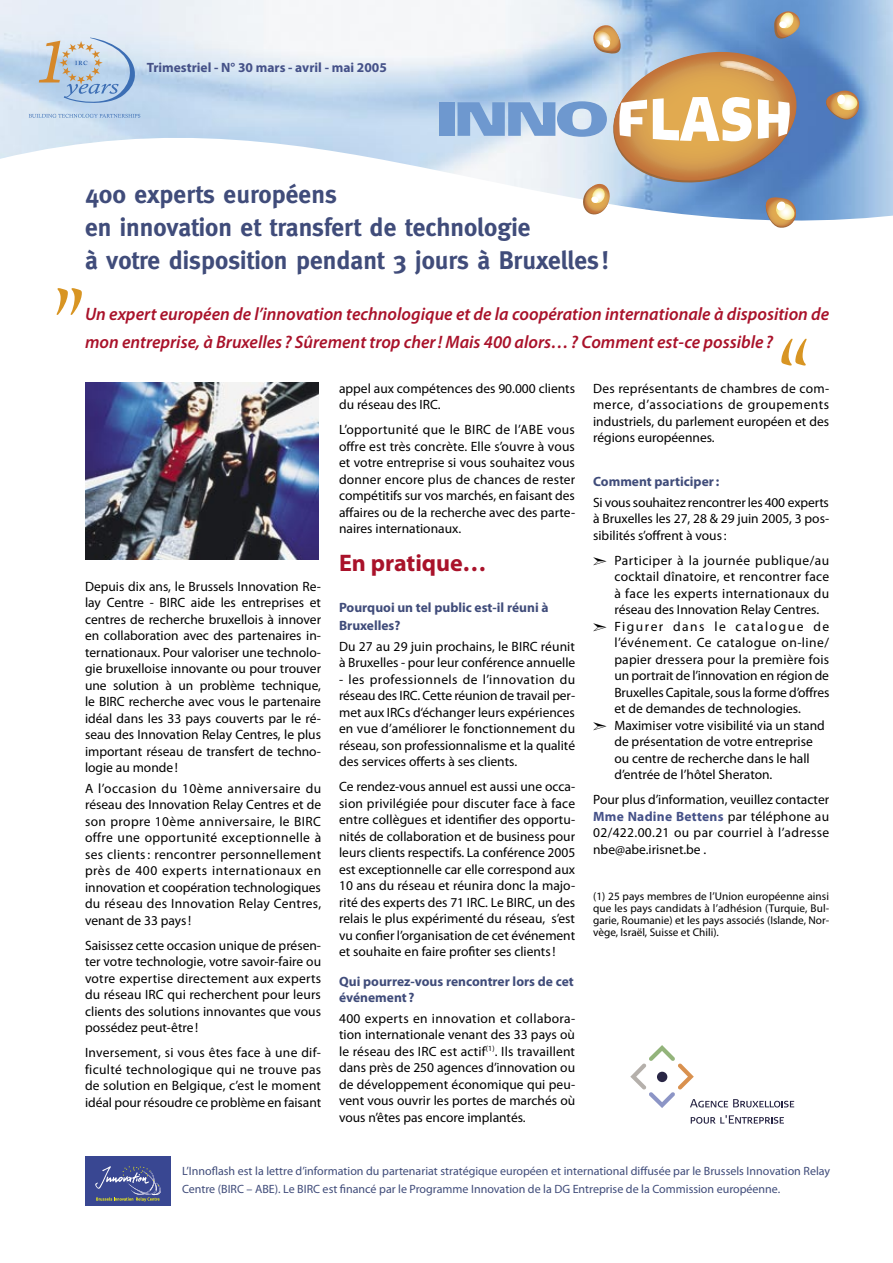
<style>
.page{position:relative;width:893px;height:1263px;background:#fff}
.page>*{position:absolute;margin:0;border:0;box-sizing:border-box;transform-origin:0 0}
.t1{font:700 25.5px/33px "Meta";color:#404c7a}
.t2{font:700 24px "Myriad Pro";color:#a9122a}
.t3{font:italic 600 18px/28.5px "Myriad Pro";color:#a9122a}
.t4{font:13.5px/16.5px "Myriad Pro";color:#000;text-align:justify}
.t5{font:700 13.5px/18px "Myriad Pro";color:#404c7a}
.t6{font:700 13.5px "Myriad Pro";color:#455188}
.t7{font:12px/18px "Myriad Pro";color:#404c7a}
.t8{font:11.25px/12px "Myriad Pro";color:#000;text-align:justify}
.s1{font-weight:700;color:#455188}
</style>
<div class="page">
<img style="left:0;top:0;width:893px;height:221px">
<div style="left:85px;top:1155px;width:85px;height:50px;background:#394792"></div>
<svg style="left:95px;top:1166px;width:66px;height:35px"></svg>
<svg style="left:824px;top:90px;width:35px;height:31px"></svg>
<div style="left:837px;top:94px;width:8px;height:10px;background:#fff;border-radius:50%"></div>
<div style="left:440px;top:102px;width:15px;height:34px;background:#6e98cf"></div>
<svg style="left:457px;top:11px;width:350px;height:217px"></svg>
<svg style="left:39px;top:38px;width:98px;height:66px;background:#b9c9d8"></svg>
<svg style="left:29px;top:114px;width:111px;height:4px"></svg>
<svg style="left:57px;top:288px;width:25px;height:27px"></svg>
<svg style="left:781px;top:339px;width:26px;height:27px"></svg>
<img style="left:85px;top:383px;width:234px;height:176px">
<svg style="left:630px;top:1045px;width:164px;height:63px"></svg>
<svg style="left:691px;top:1115px;width:93px;height:8px"></svg>
<p class="t6" style="left:147px;top:60px;width:242px">Trimestriel - N° 30 mars - avril - mai 2005</p>
<h1 class="t1" style="left:85px;top:177px;width:525px">400 experts européens<br>en innovation et transfert de technologie<br>à votre disposition pendant 3 jours à Bruxelles !</h1>
<h3 class="t3" style="left:85px;top:300px;width:746px">Un expert européen de l’innovation technologique et de la coopération internationale à disposition de mon entreprise, à Bruxelles ? Sûrement trop cher ! Mais 400 alors… ? Comment est-ce possible ?</h3>
<p class="t4" style="left:85px;top:578px;width:238px">Depuis dix ans, le Brussels Innovation Re&shy;lay Centre - BIRC aide les entreprises et centres de recherche bruxellois à innover en collaboration avec des partenaires in&shy;ternationaux. Pour valoriser une technolo&shy;gie bruxelloise innovante ou pour trouver une solution à un problème technique, le BIRC recherche avec vous le partenaire idéal dans les 33 pays couverts par le ré&shy;seau des Innovation Relay Centres, le plus important réseau de transfert de techno&shy;logie au monde !</p>
<p class="t4" style="left:85px;top:780px;width:238px">A l’occasion du 10ème anniversaire du réseau des Innovation Relay Centres et de son propre 10ème anniversaire, le BIRC offre une opportunité exceptionnelle à ses clients : rencontrer personnellement près de 400 experts internationaux en innovation et coopération technologiques du réseau des Innovation Relay Centres, venant de 33 pays !</p>
<p class="t4" style="left:85px;top:937px;width:238px">Saisissez cette occasion unique de présen&shy;ter votre technologie, votre savoir-faire ou votre expertise directement aux experts du réseau IRC qui recherchent pour leurs clients des solutions innovantes que vous possédez peut-être !</p>
<p class="t4" style="left:85px;top:1045px;width:238px">Inversement, si vous êtes face à une dif&shy;ficulté technologique qui ne trouve pas de solution en Belgique, c’est le moment idéal pour résoudre ce problème en faisant</p>
<p class="t4" style="left:339px;top:380px;width:238px">appel aux compétences des 90.000 clients du réseau des IRC.</p>
<p class="t4" style="left:339px;top:422px;width:238px">L’opportunité que le BIRC de l’ABE vous offre est très concrète. Elle s’ouvre à vous et votre entreprise si vous souhaitez vous donner encore plus de chances de rester compétitifs sur vos marchés, en faisant des affaires ou de la recherche avec des parte&shy;naires internationaux.</p>
<h2 class="t2" style="left:339px;top:550px;width:149px">En pratique…</h2>
<p class="t5" style="left:339px;top:599px;width:211px">Pourquoi un tel public est-il réuni à<br>Bruxelles?</p>
<p class="t4" style="left:339px;top:638px;width:238px">Du 27 au 29 juin prochains, le BIRC réunit à Bruxelles - pour leur conférence annuelle</p>
<p class="t4" style="left:339px;top:671px;width:238px">- les professionnels de l’innovation du réseau des IRC. Cette réunion de travail per&shy;met aux IRCs d‘échanger leurs expériences en vue d’améliorer le fonctionnement du réseau, son professionnalisme et la qualité des services offerts à ses clients.</p>
<p class="t4" style="left:339px;top:779px;width:238px">Ce rendez-vous annuel est aussi une occa&shy;sion privilégiée pour discuter face à face entre collègues et identifier des opportu&shy;nités de collaboration et de business pour leurs clients respectifs. La conférence 2005 est exceptionnelle car elle correspond aux 10 ans du réseau et réunira donc la majo&shy;rité des experts des 71 IRC. Le BIRC, un des relais le plus expérimenté du réseau, s’est vu confier l’organisation de cet événement et souhaite en faire profiter ses clients !</p>
<p class="t5" style="left:339px;top:973px;width:236px;line-height:16.5px">Qui pourrez-vous rencontrer lors de cet événement ?</p>
<p class="t4" style="left:339px;top:1010px;width:238px">400 experts en innovation et collabora&shy;tion internationale venant des 33 pays où le réseau des IRC est actif<sup>(1)</sup>. Ils travaillent dans près de 250 agences d’innovation ou de développement économique qui peu&shy;vent vous ouvrir les portes de marchés où vous n’êtes pas encore implantés.</p>
<p class="t4" style="left:593px;top:380px;width:238px">Des représentants de chambres de com&shy;merce, d’associations de groupements industriels, du parlement européen et des régions européennes.</p>
<p class="t5" style="left:593px;top:473px;width:128px">Comment participer :</p>
<p class="t4" style="left:593px;top:494px;width:238px">Si vous souhaitez rencontrer les 400 experts à Bruxelles les 27, 28 &amp; 29 juin 2005, 3 pos&shy;sibilités s’offrent à vous :</p>
<p class="t4" style="left:614px;top:552px;width:216px;text-align:left">Participer à la journée publique/au cocktail dînatoire, et rencontrer face à face les experts internationaux du réseau des Innovation Relay Centres.<br>Figurer dans le catalogue de l’événement. Ce catalogue on-line/ papier dressera pour la première fois un portrait de l’innovation en région de Bruxelles Capitale, sous la forme d’offres et de demandes de technologies.<br>Maximiser votre visibilité via un stand de présentation de votre entreprise ou centre de recherche dans le hall d’entrée de l’hôtel Sheraton.</p>
<p class="t4" style="left:593px;top:792px;width:238px">Pour plus d’information, veuillez contacter <span class="s1">Mme Nadine Bettens</span> par téléphone au 02/422.00.21 ou par courriel à l’adresse nbe@abe.irisnet.be .</p>
<p class="t8" style="left:593px;top:890px;width:238px">(1) 25 pays membres de l’Union européenne ainsi que les pays candidats à l’adhésion (Turquie, Bul&shy;garie, Roumanie) et les pays associés (Islande, Nor&shy;vège, Israël, Suisse et Chili).</p>
<p class="t7" style="left:182px;top:1162px;width:650px">L’Innoflash est la lettre d’information du partenariat stratégique européen et international diffusée par le Brussels Innovation Relay<br>Centre (BIRC – ABE). Le BIRC est financé par le Programme Innovation de la DG Entreprise de la Commission européenne.</p>
</div>
